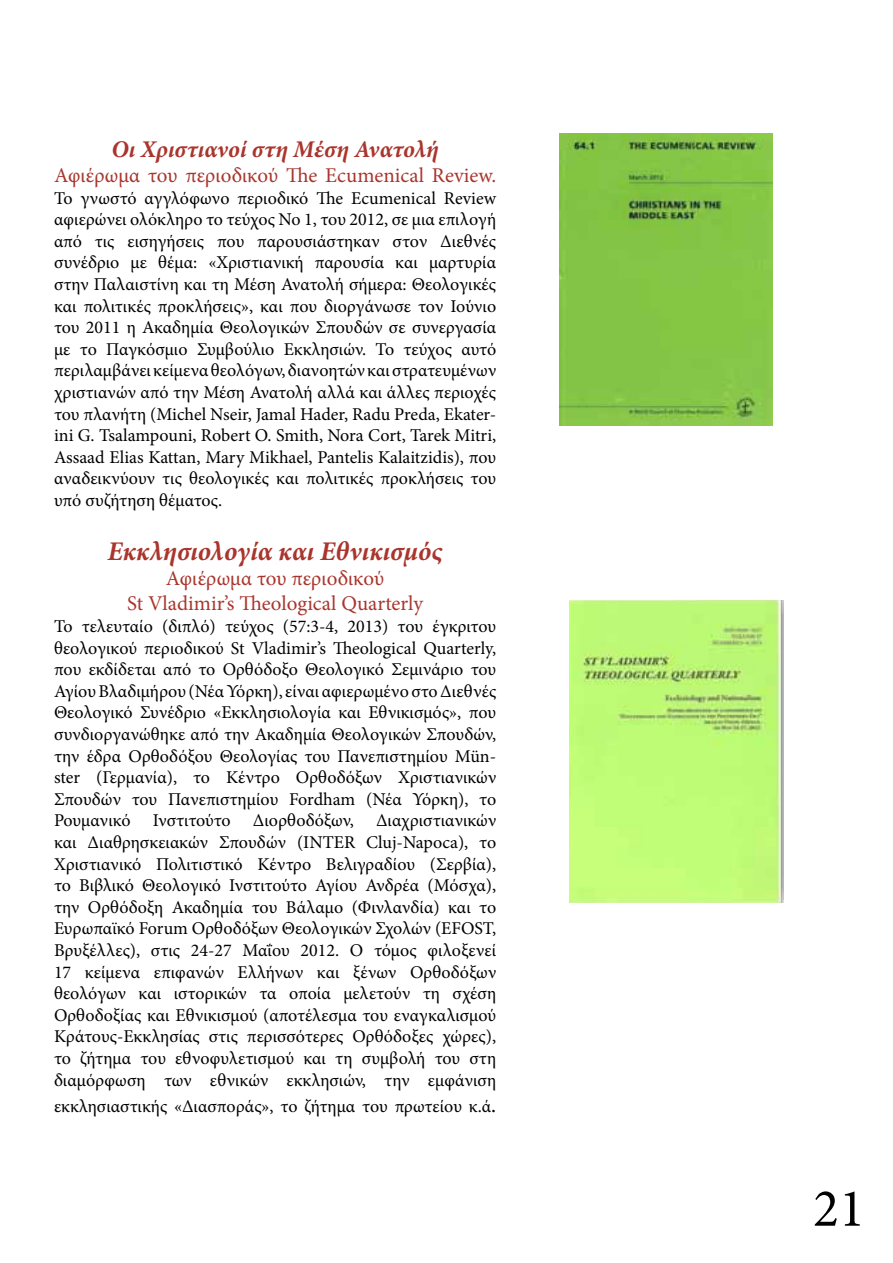
<style>
.page{position:relative;width:893px;height:1263px;background:#fff}
.page>*{position:absolute;margin:0;border:0;box-sizing:border-box;transform-origin:0 0}
.t1{font:54px "Minion Pro";color:#000}
.t2{font:italic 700 27px "Minion Pro";color:#a9352d}
.t3{font:italic 700 24px "Minion Pro";color:#a9352d}
.t4{font:21px/25.2px "Minion Pro";color:#a9352d;text-align:center}
.t5{font:18px/21.6px "Minion Pro";color:#000;text-align:justify}
.s1{font-size:21.75px}
</style>
<div class="page">
<img style="left:559px;top:133px;width:214px;height:292px">
<img style="left:570px;top:600px;width:213px;height:302px">
<h3 class="t3" style="left:111px;top:132px;width:329px">Οι Χριστιανοί στη Μέση Ανατολή</h3>
<p class="t4" style="left:54px;top:163px;width:444px">Αφιέρωμα του περιοδικού The Ecumenical Review.</p>
<p class="t5" style="left:54px;top:187px;width:444px">Το γνωστό αγγλόφωνο περιοδικό The Ecumenical Review αφιερώνει ολόκληρο το τεύχος Νο 1, του 2012, σε μια επιλογή από τις εισηγήσεις που παρουσιάστηκαν στον Διεθνές συνέδριο με θέμα: «Χριστιανική παρουσία και μαρτυρία στην Παλαιστίνη και τη Μέση Ανατολή σήμερα: Θεολογικές και πολιτικές προκλήσεις», και που διοργάνωσε τον Ιούνιο του 2011 η Ακαδημία Θεολογικών Σπουδών σε συνεργασία με το Παγκόσμιο Συμβούλιο Εκκλησιών. Το τεύχος αυτό περιλαμβάνει κείμενα θεολόγων, διανοητών και στρατευμένων χριστιανών από την Μέση Ανατολή αλλά και άλλες περιοχές του πλανήτη (Michel Nseir, Jamal Hader, Radu Preda, Ekater&shy;ini G. Tsalampouni, Robert O. Smith, Nora Cort, Tarek Mitri, Assaad Elias Kattan, Mary Mikhael, Pantelis Kalaitzidis), που αναδεικνύουν τις θεολογικές και πολιτικές προκλήσεις του υπό συζήτηση θέματος.</p>
<h2 class="t2" style="left:107px;top:532px;width:337px">Εκκλησιολογία και Εθνικισμός</h2>
<p class="t4" style="left:127px;top:566px;width:297px">Αφιέρωμα του περιοδικού<br>St Vladimir’s Theological Quarterly</p>
<p class="t5" style="left:54px;top:615px;width:444px">Το τελευταίο (διπλό) τεύχος (57:3-4, 2013) του έγκριτου θεολογικού περιοδικού St Vladimir’s Theological Quarterly, που εκδίδεται από το Ορθόδοξο Θεολογικό Σεμινάριο του Αγίου Βλαδιμήρου (Νέα Υόρκη), είναι αφιερωμένο στο Διεθνές Θεολογικό Συνέδριο «Εκκλησιολογία και Εθνικισμός», που συνδιοργανώθηκε από την Ακαδημία Θεολογικών Σπουδών, την έδρα Ορθοδόξου Θεολογίας του Πανεπιστημίου Mün&shy;ster (Γερμανία), το Κέντρο Ορθοδόξων Χριστιανικών Σπουδών του Πανεπιστημίου Fordham (Νέα Υόρκη), το Ρουμανικό Ινστιτούτο Διορθοδόξων, Διαχριστιανικών και Διαθρησκειακών Σπουδών (INTER Cluj-Napoca), το Χριστιανικό Πολιτιστικό Κέντρο Βελιγραδίου (Σερβία), το Βιβλικό Θεολογικό Ινστιτούτο Αγίου Ανδρέα (Μόσχα), την Ορθόδοξη Ακαδημία του Βάλαμο (Φινλανδία) και το Ευρωπαϊκό Forum Ορθοδόξων Θεολογικών Σχολών (EFOST, Βρυξέλλες), στις 24-27 Μαΐου 2012. Ο τόμος φιλοξενεί 17 κείμενα επιφανών Ελλήνων και ξένων Ορθοδόξων θεολόγων και ιστορικών τα οποία μελετούν τη σχέση Ορθοδοξίας και Εθνικισμού (αποτέλεσμα του εναγκαλισμού Κράτους-Εκκλησίας στις περισσότερες Ορθόδοξες χώρες), το ζήτημα του εθνοφυλετισμού και τη συμβολή του στη διαμόρφωση των εθνικών εκκλησιών, την εμφάνιση</p>
<p class="t5" style="left:54px;top:1095px;width:444px">εκκλησιαστικής «Διασποράς», το ζήτημα του πρωτείου κ.ά<span class="s1">.</span></p>
<h1 class="t1" style="left:813px;top:1172px;width:53px">21</h1>
</div>
